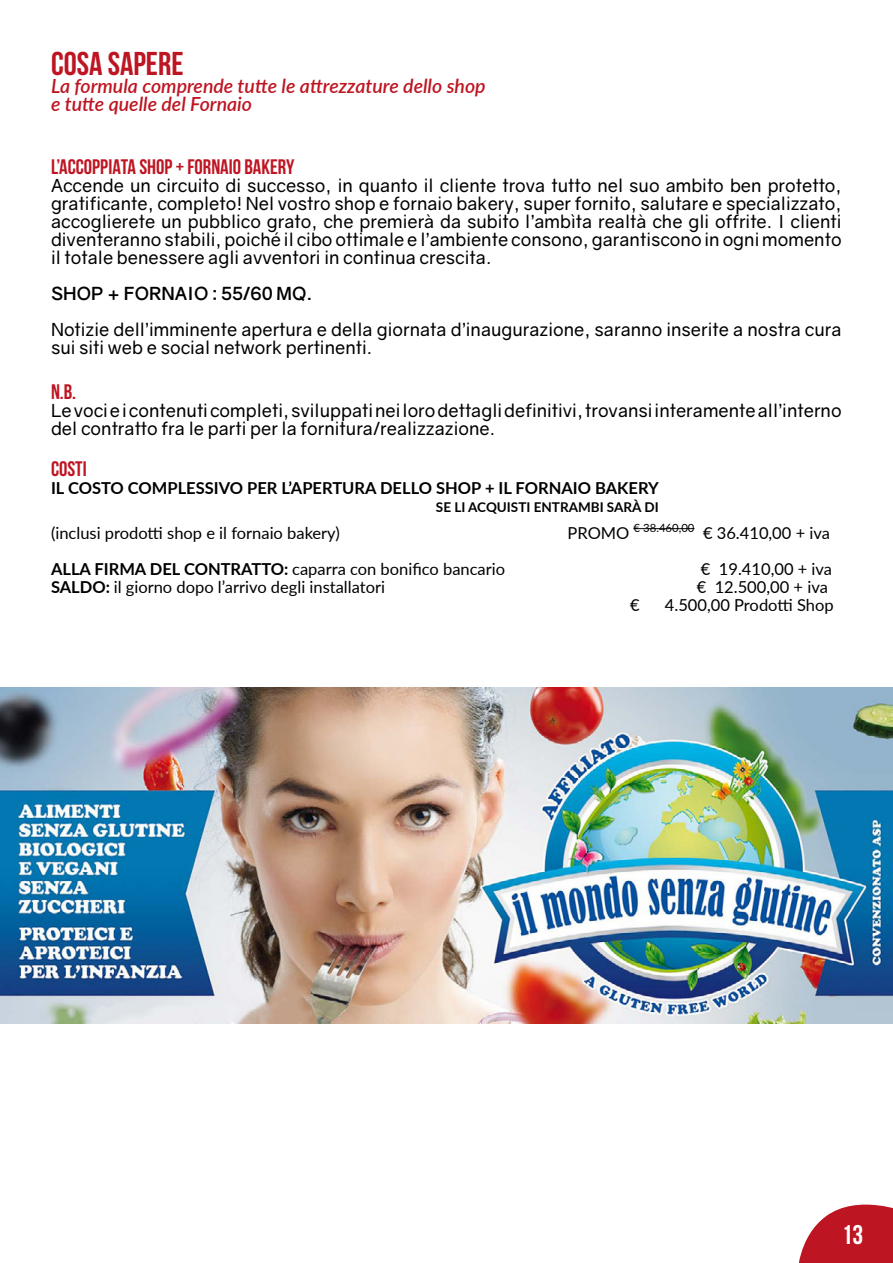
<style>
.page{position:relative;width:893px;height:1263px;background:#fff}
.page>*{position:absolute;margin:0;border:0;box-sizing:border-box;transform-origin:0 0}
.t1{font:700 33px "Bebas Neue";color:#be1522}
.t2{font:700 27px "Bebas Neue";color:#fff}
.t3{font:700 21px "Bebas Neue";color:#be1522}
.t4{font:italic 600 19.5px "Lato";color:#be1522}
.t5{font:18px/18px "Gravity";color:#000}
.t6{font:700 18px "Gravity";color:#000}
.t7{font:16.5px "Lato";color:#000}
.t8{font:700 16.5px "Lato";color:#000}
.t9{font:700 13.5px "Lato";color:#000}
.s1{font-weight:700}
</style>
<div class="page">
<svg style="left:798px;top:1204px;width:95px;height:59px"></svg>
<hr style="left:634px;top:528px;width:61px;height:1px;background:#000">
<img style="left:0;top:688px;width:893px;height:335px">
<p class="t1" style="left:51px;top:46px;width:134px">COSA SAPERE</p>
<p class="t4" style="left:51px;top:72px;width:436px">La formula comprende tutte le attrezzature dello shop</p>
<p class="t4" style="left:51px;top:90px;width:203px">e tutte quelle del Fornaio</p>
<p class="t3" style="left:51px;top:156px;width:245px">L’ACCOPPIATA SHOP + FORNAIO BAKERY</p>
<p class="t5" style="left:51px;top:177px;width:792px;text-align:justify">Accende un circuito di successo, in quanto il cliente trova tutto nel suo ambito ben protetto, gratificante, completo! Nel vostro shop e fornaio bakery, super fornito, salutare e specializzato, accoglierete un pubblico grato, che premierà da subito l’ambìta realtà che gli offrite. I clienti diventeranno stabili, poiché il cibo ottimale e l’ambiente consono, garantiscono in ogni momento il totale benessere agli avventori in continua crescita.</p>
<p class="t6" style="left:51px;top:283px;width:263px">SHOP + FORNAIO : 55/60 MQ.</p>
<p class="t5" style="left:51px;top:321px;width:792px">Notizie dell’imminente apertura e della giornata d’inaugurazione, saranno inserite a nostra cura sui siti web e social network pertinenti.</p>
<p class="t3" style="left:51px;top:381px;width:27px">N.B.</p>
<p class="t5" style="left:51px;top:402px;width:792px">Le voci e i contenuti completi, sviluppati nei loro dettagli definitivi, trovansi interamente all’interno del contratto fra le parti per la fornitura/realizzazione.</p>
<p class="t3" style="left:51px;top:457px;width:37px">COSTI</p>
<p class="t8" style="left:51px;top:476px;width:609px">IL COSTO COMPLESSIVO PER L’APERTURA DELLO SHOP + IL FORNAIO BAKERY</p>
<p class="t9" style="left:436px;top:497px;width:224px">SE LI ACQUISTI ENTRAMBI SARÀ DI</p>
<p class="t7" style="left:51px;top:521px;width:290px">(inclusi prodotti shop e il fornaio bakery)</p>
<p class="t7" style="left:568px;top:521px;width:264px">PROMO <sup>€</sup> <sup>38.460,00</sup> € 36.410,00 + iva</p>
<p class="t7" style="left:51px;top:557px;width:456px"><span class="s1">ALLA FIRMA DEL CONTRATTO:</span> caparra con bonifico bancario</p>
<p class="t7" style="left:701px;top:557px;width:133px">€ 19.410,00 + iva</p>
<p class="t7" style="left:51px;top:575px;width:336px"><span class="s1">SALDO:</span> il giorno dopo l’arrivo degli installatori</p>
<p class="t7" style="left:697px;top:575px;width:133px">€ 12.500,00 + iva</p>
<p class="t7" style="left:630px;top:593px;width:11px">€</p>
<p class="t7" style="left:665px;top:593px;width:170px">4.500,00 Prodotti Shop</p>
<p class="t2" style="left:842px;top:1219px;width:23px">13</p>
</div>
